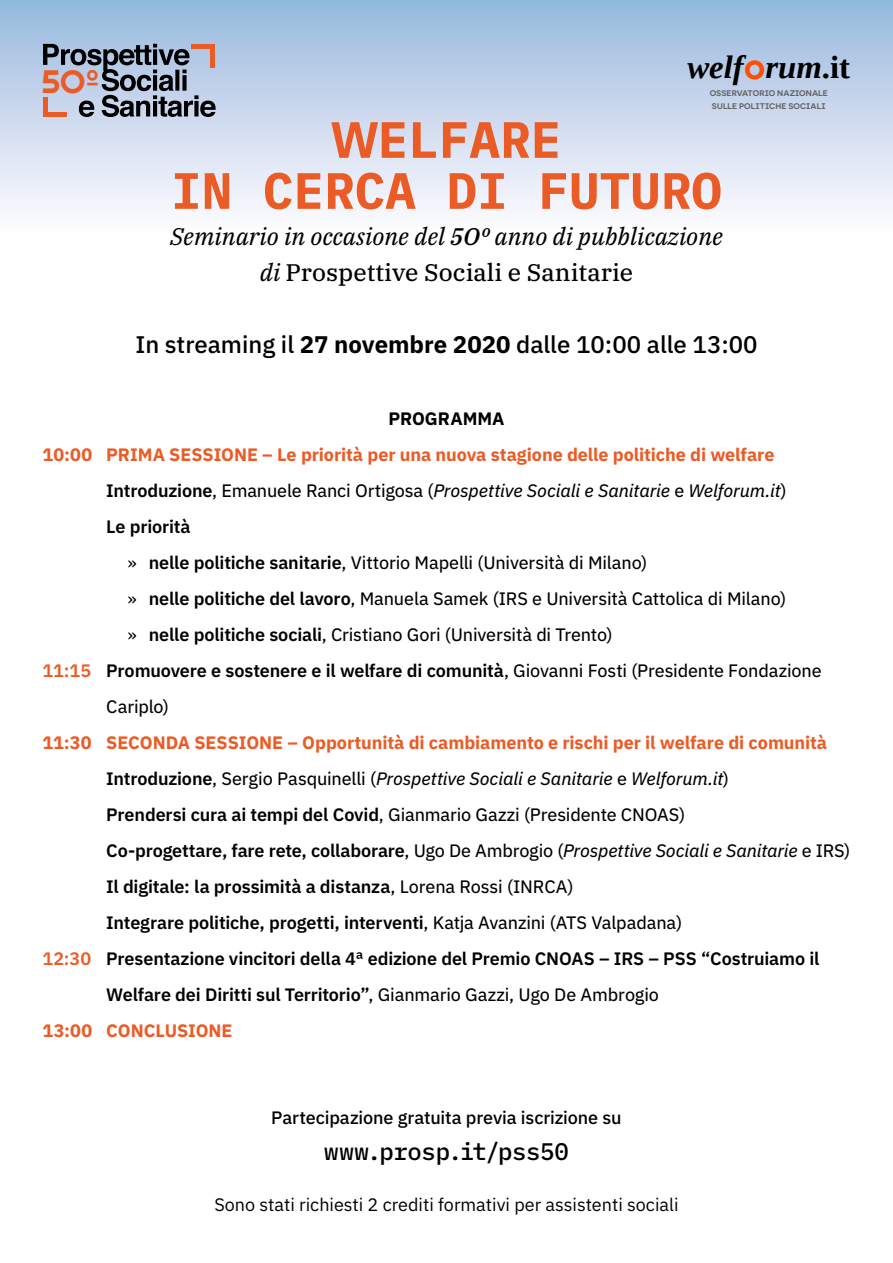
<style>
.page{position:relative;width:893px;height:1263px;background:#fff}
.page>*{position:absolute;margin:0;border:0;box-sizing:border-box;transform-origin:0 0}
.t1{font:700 51px/51px "i A Writer Duo S";color:#eb5b25;text-align:center}
.t2{font:italic 700 32.85px "Tinos";color:#000}
.t3{font:32.4px "Righteous";color:#eb5b25}
.t4{font:500 24px "IBM Plex Sans";color:#000}
.t5{font:italic 24px "IBM Plex Serif";color:#000}
.t6{font:24px "IBM Plex Serif Text";color:#000}
.t7{font:500 24px "IBM Plex Mono";letter-spacing:-.015em;color:#000}
.t8{font:600 18px "IBM Plex Sans";letter-spacing:-.01em;color:#000}
.t9{font:18px/36px "IBM Plex Sans Text";letter-spacing:-.01em;color:#000}
.t10{font:700 18px "IBM Plex Sans";letter-spacing:-.005em;color:#eb5b25}
.t11{font:italic 18px "IBM Plex Sans Text";letter-spacing:-.005em;color:#000}
.t12{font:18px "IBM Plex Sans";color:#000}
.t13{font:500 18px "IBM Plex Sans";letter-spacing:-.005em;color:#000}
.t14{font:700 18px "IBM Plex Sans";color:#000}
.t15{font:600 8.25px/12.8px "Novecentosanswide";letter-spacing:.005em;color:#646363}
.s1{font-family:"Century Gothic";font-style:normal;font-size:34.2px;color:#ff4d02}
.s2{font-style:normal}
.s3{font-weight:500}
.s4{font-family:"IBM Plex Serif";font-style:italic}
.s5{font-weight:700}
.s6{font-family:"IBM Plex Sans";font-weight:600;font-style:normal}
.s7{font-family:"IBM Plex Sans"}
.s8{font-family:"IBM Plex Sans";font-weight:600}
.s9{color:#eb5b25}
.s10{font-family:"IBM Plex Sans Text";font-weight:400}
.s11{font-style:italic}
.s12{font-family:"IBM Plex Sans Text";font-weight:400;font-style:italic}
</style>
<div class="page">
<svg style="left:0;top:0;width:893px;height:210px;background:#c7d7ec"></svg>
<svg style="left:43px;top:44px;width:173px;height:73px;background:#8590a1"></svg>
<div style="left:191px;top:44px;width:24px;height:5px;background:#eb5b25"></div>
<hr style="left:43px;top:112px;width:24px;height:4px;background:#eb5b25">
<div style="left:43px;top:97px;width:5px;height:19px;background:#eb5b25"></div>
<h3 class="t3" style="left:41px;top:61px;width:59px">5Oº</h3>
<h2 class="t2" style="left:687px;top:46px;width:164px">welf<span class="s1">o</span>rum<span class="s2">.it</span></h2>
<p class="t15" style="left:710px;top:87px;width:120px">OSSERVATORIO NAZIONALE<br>SULLE POLITICHE SOCIALI</p>
<h1 class="t1" style="left:171px;top:111px;width:552px">WELFARE<br>IN CERCA DI FUTURO</h1>
<h3 class="t5" style="left:170px;top:218px;width:554px">Seminario in occasione del <span class="s3">5Oº</span> anno di pubblicazione</h3>
<h3 class="t6" style="left:260px;top:254px;width:375px"><span class="s4">di</span> Prospettive Sociali e Sanitarie</h3>
<h3 class="t4" style="left:135px;top:326px;width:624px">In streaming il <span class="s5">27 novembre 2020</span> dalle 10:00 alle 13:00</h3>
<p class="t14" style="left:388px;top:404px;width:118px">PROGRAMMA</p>
<p class="t10" style="left:43px;top:440px;width:734px">10:00 PRIMA SESSIONE – Le priorità per una nuova stagione delle politiche di welfare</p>
<p class="t11" style="left:106px;top:477px;width:682px"><span class="s6">Introduzione</span><span class="s2">, Emanuele Ranci Ortigosa (</span>Prospettive Sociali e Sanitarie <span class="s2">e</span> Welforum.it<span class="s2">)</span></p>
<p class="t8" style="left:106px;top:512px;width:86px">Le priorità</p>
<p class="t9" style="left:128px;top:543px;width:660px"><span class="s7">»</span> <span class="s8">nelle politiche sanitarie</span>, Vittorio Mapelli (Università di Milano)<br><span class="s7">»</span> <span class="s8">nelle politiche del lavoro</span>, Manuela Samek (IRS e Università Cattolica di Milano) <span class="s7">»</span> <span class="s8">nelle politiche sociali</span>, Cristiano Gori (Università di Trento)</p>
<p class="t8" style="left:42px;top:656px;width:781px"><span class="s9">11:15</span> Promuovere e sostenere e il welfare di comunità<span class="s10">, Giovanni Fosti (Presidente Fondazione</span></p>
<p class="t9" style="left:106px;top:687px;width:64px">Cariplo)</p>
<p class="t10" style="left:42px;top:728px;width:786px">11:30 SECONDA SESSIONE – Opportunità di cambiamento e rischi per il welfare di comunità</p>
<p class="t9" style="left:106px;top:759px;width:624px"><span class="s8">Introduzione</span>, Sergio Pasquinelli (<span class="s11">Prospettive Sociali e Sanitarie</span> e <span class="s11">Welforum.it</span>)<br><span class="s8">Prendersi cura ai tempi del Covid</span>, Gianmario Gazzi (Presidente CNOAS)</p>
<p class="t8" style="left:106px;top:836px;width:746px">Co-progettare, fare rete, collaborare<span class="s10">, Ugo De Ambrogio (</span><span class="s12">Prospettive Sociali e Sanitarie</span> <span class="s10">e IRS)</span></p>
<p class="t8" style="left:106px;top:872px;width:469px">Il digitale: la prossimità a distanza<span class="s10">, Lorena Rossi (INRCA)</span></p>
<p class="t8" style="left:106px;top:908px;width:577px">Integrare politiche, progetti, interventi<span class="s10">, Katja Avanzini (ATS Valpadana)</span></p>
<p class="t8" style="left:42px;top:944px;width:778px"><span class="s9">12:30</span> Presentazione vincitori della 4ª edizione del Premio Cnoas – IRS – PSS “Costruiamo il</p>
<p class="t8" style="left:106px;top:980px;width:554px">Welfare dei Diritti sul Territorio”<span class="s10">, Gianmario Gazzi, Ugo De Ambrogio</span></p>
<p class="t10" style="left:42px;top:1016px;width:192px">13:00 CONCLUSIONE</p>
<p class="t13" style="left:271px;top:1103px;width:352px">Partecipazione gratuita previa iscrizione su</p>
<h3 class="t7" style="left:324px;top:1133px;width:246px">www.prosp.it/pss50</h3>
<p class="t12" style="left:214px;top:1191px;width:466px">Sono stati richiesti 2 crediti formativi per assistenti sociali</p>
</div>
